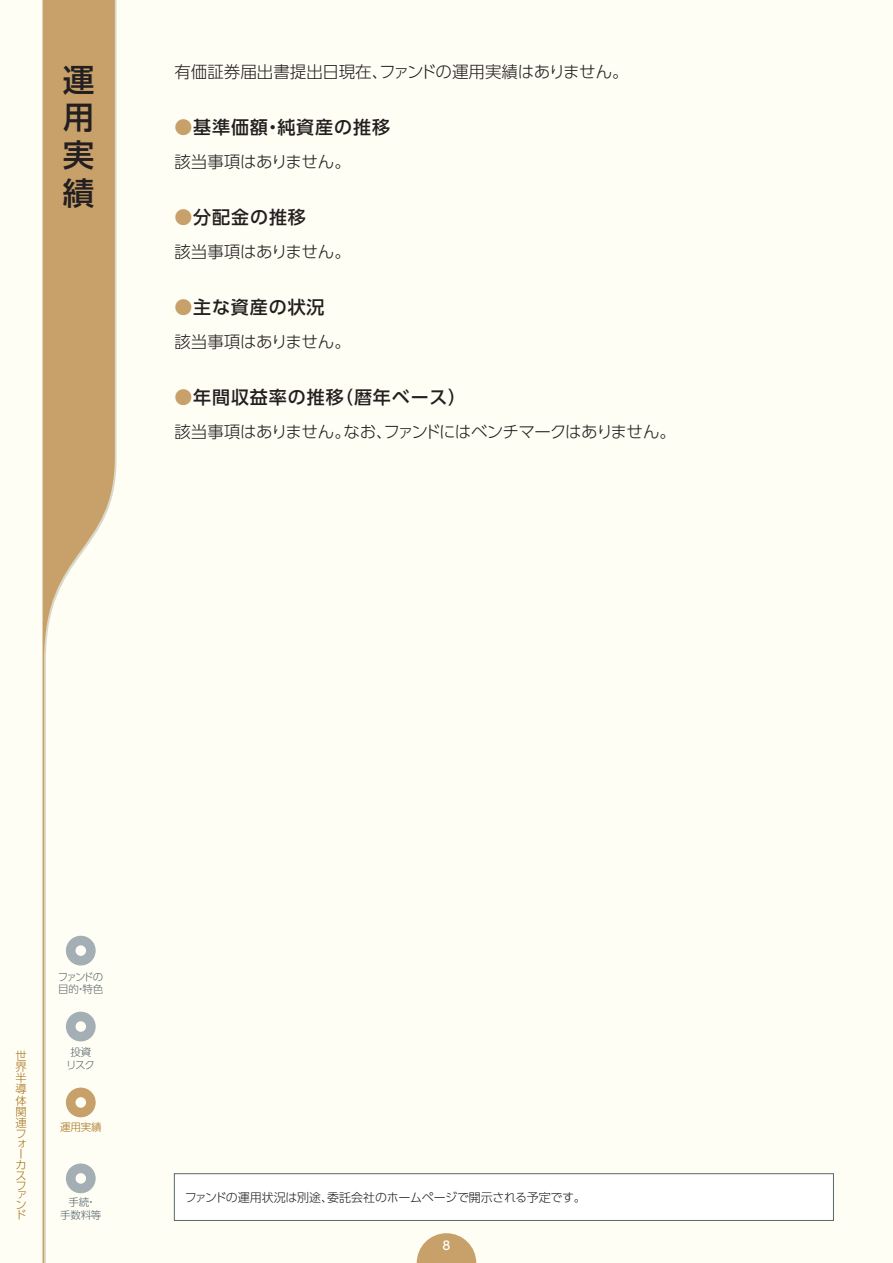
<style>
.page{position:relative;width:893px;height:1263px;background:#fffef4}
.page>*{position:absolute;margin:0;border:0;box-sizing:border-box;transform-origin:0 0}
.t1{font:500 31.5px/37.8px "UD Shin Go Pro";color:#231f20;text-align:justify}
.E-中見出し{font:500 18px "UD Shin Go Pro";letter-spacing:.05em;color:#231f20}
.A-11pt{font:300 16.5px "UD Shin Go Pro";letter-spacing:-.02em;color:#231f20}
.A-11pt-2{font:300 16.5px "UD Shin Go Pro";color:#231f20}
.A-8pt{font:300 12px "UD Shin Go Pro";letter-spacing:-.02em;color:#231f20}
.t2{font:500 12px "UD Shin Go Pro";color:#fff}
.t3{font:300 11.25px/10.6px "UD Shin Go Pro";color:#a6721e}
.t4{font:300 10.5px/12.6px "UD Shin Go Pro";letter-spacing:-.03em;color:#5a676e;text-align:center}
.t5{font:300 10.5px/12.6px "UD Shin Go Pro";letter-spacing:-.13em;color:#5a676e}
.t6{font:300 10.5px "UD Shin Go Pro";color:#a6721e}
.s1{color:#c7a06a}
</style>
<div class="page">
<svg style="left:417px;top:1233px;width:59px;height:30px"></svg>
<svg style="left:43px;top:0;width:72px;height:1263px"></svg>
<svg style="left:66px;top:936px;width:30px;height:29px"></svg>
<svg style="left:66px;top:1012px;width:30px;height:29px"></svg>
<svg style="left:66px;top:1087px;width:30px;height:30px"></svg>
<svg style="left:66px;top:1163px;width:30px;height:30px"></svg>
<div style="left:174px;top:1174px;width:659px;height:46px;background:#fff"></div>
<div style="left:174px;top:1173px;width:660px;height:48px;border:1px solid #5a676e"></div>
<h1 class="t1" style="left:63px;top:60px;width:32px">運用実績</h1>
<p class="A-11pt-2" style="left:174px;top:59px;width:456px">有価証券届出書提出日現在、ファンドの運用実績はありません。</p>
<p class="E-中見出し" style="left:174px;top:113px;width:217px"><span class="s1">●</span>基準価額・純資産の推移</p>
<p class="A-11pt" style="left:174px;top:149px;width:178px">該当事項はありません。</p>
<p class="E-中見出し" style="left:174px;top:203px;width:133px"><span class="s1">●</span>分配金の推移</p>
<p class="A-11pt" style="left:174px;top:239px;width:178px">該当事項はありません。</p>
<p class="E-中見出し" style="left:174px;top:293px;width:152px"><span class="s1">●</span>主な資産の状況</p>
<p class="A-11pt" style="left:174px;top:329px;width:178px">該当事項はありません。</p>
<p class="E-中見出し" style="left:174px;top:383px;width:293px"><span class="s1">●</span>年間収益率の推移（暦年ベース）</p>
<p class="A-11pt" style="left:174px;top:419px;width:503px">該当事項はありません。なお、ファンドにはベンチマークはありません。</p>
<p class="t3" style="left:16px;top:1049px;width:12px">世界半導体関連フォーカスファン</p>
<p class="t3" style="left:16px;top:1209px;width:12px">ド</p>
<p class="t5" style="left:58px;top:970px;width:47px">ファンドの目的・特色</p>
<p class="t4" style="left:66px;top:1045px;width:30px">投資リスク</p>
<p class="t6" style="left:60px;top:1118px;width:43px">運用実績</p>
<p class="t4" style="left:60px;top:1195px;width:43px">手続・<br>手数料等</p>
<p class="A-8pt" style="left:185px;top:1187px;width:402px">ファンドの運用状況は別途、委託会社のホームページで開示される予定です。</p>
<p class="t2" style="left:442px;top:1236px;width:9px">8</p>
</div>
